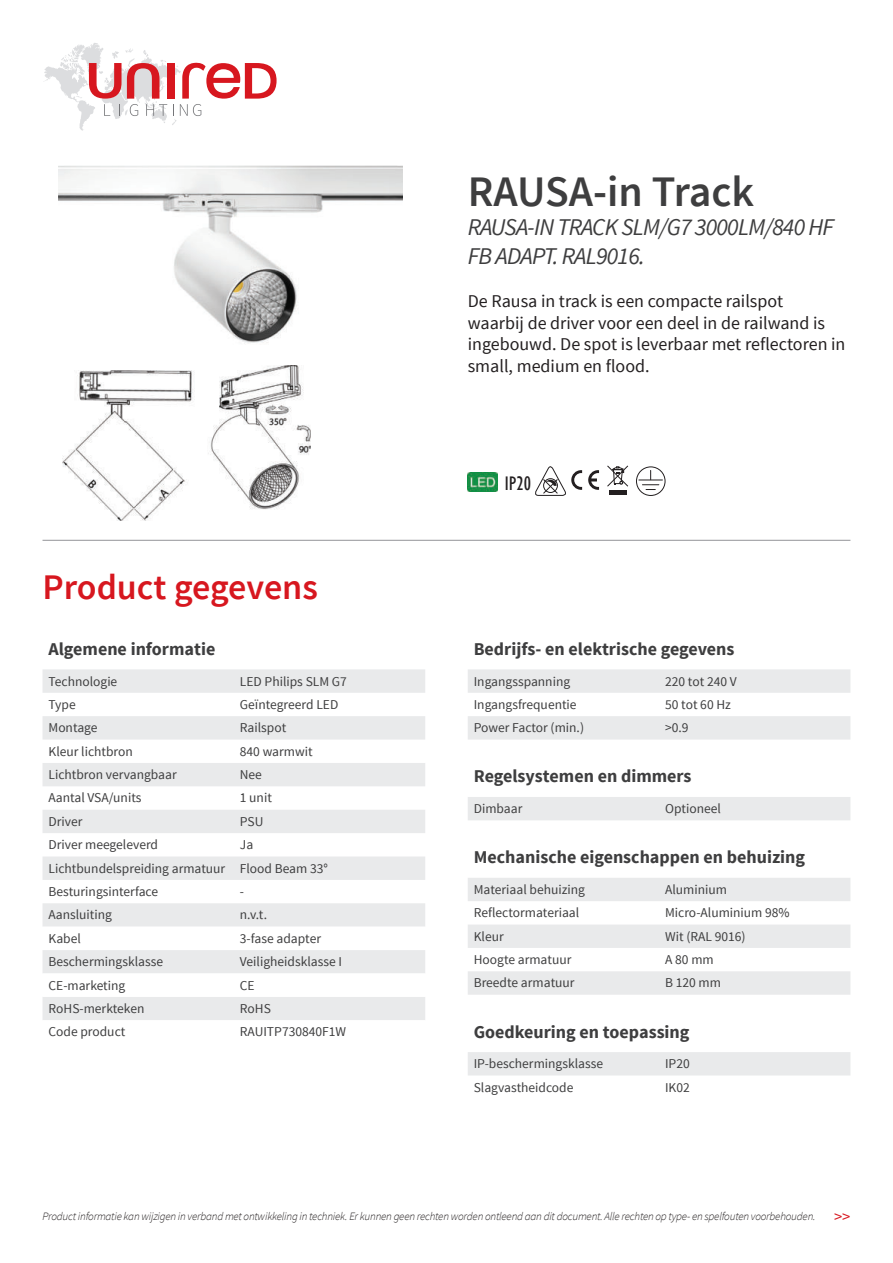
<style>
.page{position:relative;width:893px;height:1263px;background:#fff}
.page>*{position:absolute;margin:0;border:0;box-sizing:border-box;transform-origin:0 0}
.t1{font:600 43.5px "Source Sans Pro";letter-spacing:-.01em;color:#3e3e3f}
.t2{font:600 36px "Source Sans Pro";color:#d7171f}
.t3{font:italic 24px/28.8px "Source Sans Pro";letter-spacing:-.03em;color:#3e3e3f}
.t4{font:condensed 20.1px "Gill Sans";color:#231f20}
.t5{font:18px/21.6px "Source Sans Pro";color:#231f20}
.t6{font:700 18px "Source Sans Pro";color:#3e3e3f}
.t7{font:16.5px "Source Sans Pro";color:#d7171f}
.t8{font:13.5px/23.4px "Source Sans Pro";color:#3e3e3f}
.t9{font:italic 300 11.25px "Source Sans Pro";letter-spacing:-.02em;color:#231f20}
</style>
<div class="page">
<svg style="left:44px;top:43px;width:233px;height:88px"></svg>
<img style="left:58px;top:167px;width:344px;height:176px">
<div style="left:43px;top:165px;width:375px;height:198px;border:1px solid #fff"></div>
<hr style="left:43px;top:540px;width:807px;height:1px;background:#939598">
<svg style="left:43px;top:669px;width:382px;height:117px;fill:#e9eaeb"></svg>
<svg style="left:43px;top:810px;width:382px;height:117px;fill:#e9eaeb"></svg>
<svg style="left:43px;top:950px;width:382px;height:70px"></svg>
<svg style="left:468px;top:669px;width:382px;height:406px"></svg>
<img style="left:468px;top:472px;width:29px;height:20px">
<svg style="left:535px;top:466px;width:47px;height:30px"></svg>
<svg style="left:588px;top:470px;width:11px;height:20px"></svg>
<div style="left:636px;top:466px;width:29px;height:30px;border:1px solid #231f20;border-radius:50%"></div>
<svg style="left:639px;top:470px;width:23px;height:20px"></svg>
<hr style="left:609px;top:491px;width:17px;height:4px;background:#231f20">
<svg style="left:607px;top:465px;width:22px;height:22px"></svg>
<img style="left:63px;top:365px;width:248px;height:156px">
<h1 class="t1" style="left:468px;top:175px;width:288px">RAUSA-in Track</h1>
<h3 class="t3" style="left:468px;top:214px;width:368px">RAUSA-IN TRACK SLM/G7 3000LM/840 HF<br>FB ADAPT. RAL9016.</h3>
<h3 class="t5" style="left:468px;top:292px;width:379px">De Rausa in track is een compacte railspot<br>waarbij de driver voor een deel in de railwand is ingebouwd. De spot is leverbaar met reflectoren in small, medium en flood.</h3>
<h2 class="t2" style="left:43px;top:573px;width:277px">Product gegevens</h2>
<h3 class="t6" style="left:49px;top:642px;width:168px">Algemene informatie</h3>
<p class="t8" style="left:49px;top:670px;width:70px">Technologie</p>
<p class="t8" style="left:240px;top:670px;width:109px">LED Philips SLM G7</p>
<p class="t8" style="left:49px;top:694px;width:29px">Type</p>
<p class="t8" style="left:240px;top:694px;width:100px">GeÏntegreerd LED</p>
<p class="t8" style="left:49px;top:717px;width:51px">Montage</p>
<p class="t8" style="left:240px;top:717px;width:48px">Railspot</p>
<p class="t8" style="left:49px;top:740px;width:86px">Kleur lichtbron</p>
<p class="t8" style="left:240px;top:740px;width:74px">840 warmwit</p>
<p class="t8" style="left:49px;top:764px;width:130px">Lichtbron vervangbaar</p>
<p class="t8" style="left:240px;top:764px;width:24px">Nee</p>
<p class="t8" style="left:49px;top:787px;width:95px">Aantal VSA/units</p>
<p class="t8" style="left:240px;top:787px;width:34px">1 unit</p>
<p class="t8" style="left:49px;top:811px;width:35px">Driver</p>
<p class="t8" style="left:240px;top:811px;width:25px">PSU</p>
<p class="t8" style="left:49px;top:834px;width:111px">Driver meegeleverd</p>
<p class="t8" style="left:49px;top:834px;width:281px;text-indent:191px">Ja<br>Lichtbundelspreiding armatuur Flood Beam 33°<br>Besturingsinterface</p>
<p class="t8" style="left:240px;top:881px;width:6px">-</p>
<p class="t8" style="left:49px;top:904px;width:65px">Aansluiting</p>
<p class="t8" style="left:240px;top:904px;width:29px">n.v.t.</p>
<p class="t8" style="left:49px;top:928px;width:34px">Kabel</p>
<p class="t8" style="left:240px;top:928px;width:83px">3-fase adapter</p>
<p class="t8" style="left:49px;top:951px;width:116px">Beschermingsklasse</p>
<p class="t8" style="left:240px;top:951px;width:104px">Veiligheidsklasse I</p>
<p class="t8" style="left:49px;top:974px;width:78px">CE-marketing</p>
<p class="t8" style="left:240px;top:974px;width:16px">CE</p>
<p class="t8" style="left:49px;top:998px;width:97px">RoHS-merkteken</p>
<p class="t8" style="left:240px;top:998px;width:33px">RoHS</p>
<p class="t8" style="left:49px;top:1021px;width:78px">Code product</p>
<p class="t8" style="left:240px;top:1021px;width:108px">RAUITP730840F1W</p>
<h3 class="t4" style="left:505px;top:471px;width:28px">IP20</h3>
<h3 class="t6" style="left:474px;top:642px;width:262px">Bedrijfs- en elektrische gegevens</h3>
<p class="t8" style="left:474px;top:670px;width:98px">Ingangsspanning</p>
<p class="t8" style="left:665px;top:670px;width:73px">220 tot 240 V</p>
<p class="t8" style="left:474px;top:694px;width:104px">Ingangsfrequentie</p>
<p class="t8" style="left:665px;top:694px;width:67px">50 tot 60 Hz</p>
<p class="t8" style="left:474px;top:717px;width:112px">Power Factor (min.)</p>
<p class="t8" style="left:665px;top:717px;width:25px">&gt;0.9</p>
<h3 class="t6" style="left:474px;top:769px;width:219px">Regelsystemen en dimmers</h3>
<p class="t8" style="left:474px;top:798px;width:50px">Dimbaar</p>
<p class="t8" style="left:665px;top:798px;width:57px">Optioneel</p>
<h3 class="t6" style="left:474px;top:850px;width:333px">Mechanische eigenschappen en behuizing</h3>
<p class="t8" style="left:474px;top:879px;width:113px">Materiaal behuizing</p>
<p class="t8" style="left:665px;top:879px;width:63px">Aluminium</p>
<p class="t8" style="left:474px;top:902px;width:107px">Reflectormateriaal</p>
<p class="t8" style="left:665px;top:902px;width:126px">Micro-Aluminium 98%</p>
<p class="t8" style="left:474px;top:925px;width:31px">Kleur</p>
<p class="t8" style="left:665px;top:925px;width:82px">Wit (RAL 9016)</p>
<p class="t8" style="left:474px;top:949px;width:99px">Hoogte armatuur</p>
<p class="t8" style="left:665px;top:949px;width:50px">A 80 mm</p>
<p class="t8" style="left:474px;top:972px;width:102px">Breedte armatuur</p>
<p class="t8" style="left:665px;top:972px;width:57px">B 120 mm</p>
<h3 class="t6" style="left:474px;top:1024px;width:217px">Goedkeuring en toepassing</h3>
<p class="t8" style="left:474px;top:1053px;width:131px">IP-beschermingsklasse</p>
<p class="t8" style="left:665px;top:1053px;width:26px">IP20</p>
<p class="t8" style="left:474px;top:1076px;width:101px">Slagvastheidcode</p>
<p class="t8" style="left:665px;top:1076px;width:26px">IK02</p>
<p class="t9" style="left:43px;top:1211px;width:774px">Product informatie kan wijzigen in verband met ontwikkeling in techniek. Er kunnen geen rechten worden ontleend aan dit document. Alle rechten op type- en spelfouten voorbehouden.</p>
<p class="t7" style="left:834px;top:1210px;width:18px">&gt;&gt;</p>
</div>
